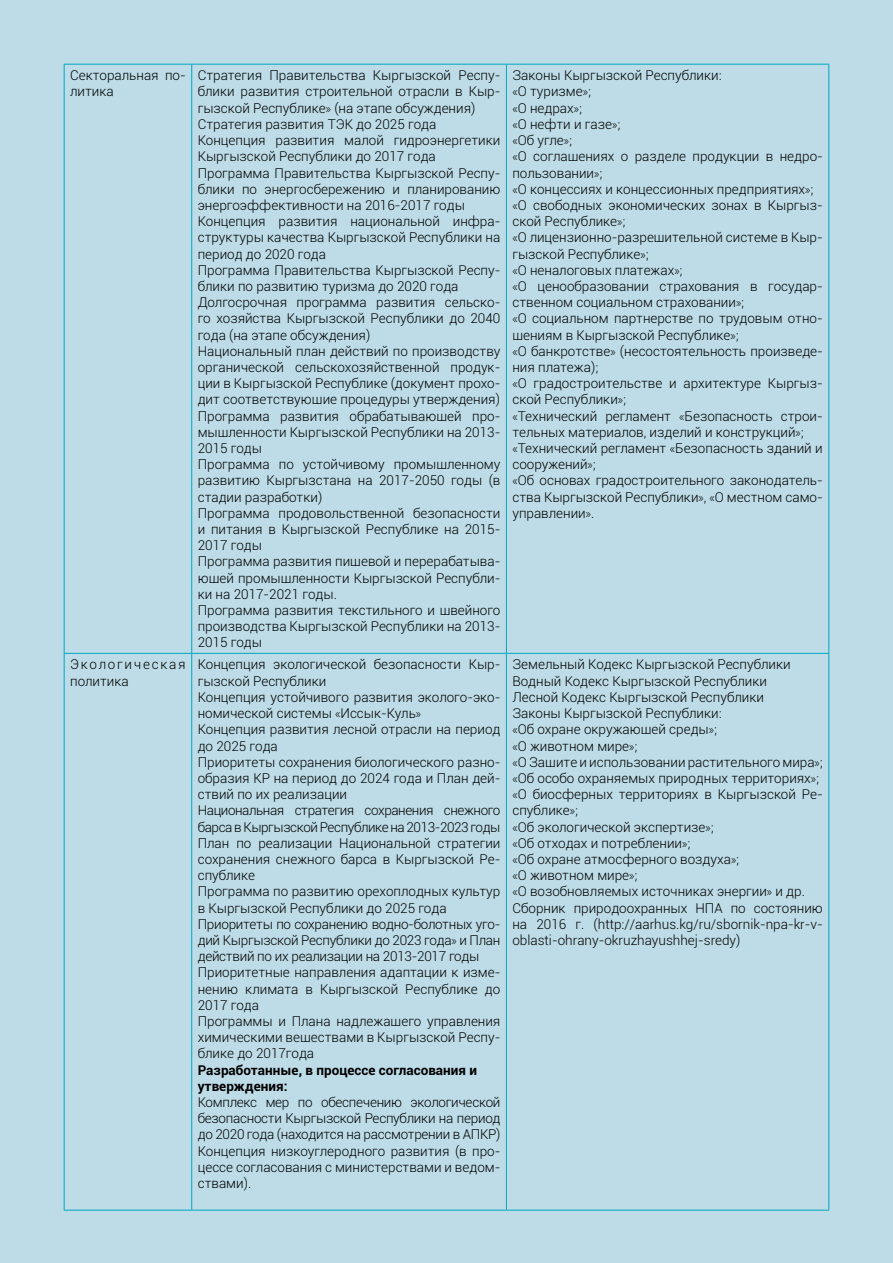
<style>
.page{position:relative;width:893px;height:1263px;background:#bddce7}
.page>*{position:absolute;margin:0;border:0;box-sizing:border-box;transform-origin:0 0}
.t1{font:300 13.5px/16.2px "Roboto";color:#000}
.t2{font:700 13.5px/16.2px "Roboto";color:#000}
.t3{font:300 13.5px/16.2px "Roboto";letter-spacing:.13em;color:#000}
.s1{font-family:"Myriad Pro"}
</style>
<div class="page">
<hr style="left:64px;top:64px;width:128px;height:1px;background:#00a6c1">
<hr style="left:64px;top:65px;width:1px;height:588px;background:#00a6c1">
<hr style="left:192px;top:64px;width:314px;height:1px;background:#00a6c1">
<hr style="left:191px;top:65px;width:1px;height:588px;background:#00a6c1">
<hr style="left:506px;top:64px;width:323px;height:1px;background:#00a6c1">
<hr style="left:506px;top:65px;width:1px;height:588px;background:#00a6c1">
<hr style="left:828px;top:65px;width:1px;height:588px;background:#00a6c1">
<hr style="left:64px;top:653px;width:128px;height:1px;background:#00a6c1">
<hr style="left:64px;top:654px;width:1px;height:556px;background:#00a6c1">
<hr style="left:192px;top:653px;width:314px;height:1px;background:#00a6c1">
<hr style="left:191px;top:654px;width:1px;height:556px;background:#00a6c1">
<hr style="left:506px;top:653px;width:323px;height:1px;background:#00a6c1">
<hr style="left:506px;top:654px;width:1px;height:556px;background:#00a6c1">
<hr style="left:828px;top:654px;width:1px;height:556px;background:#00a6c1">
<hr style="left:64px;top:1210px;width:128px;height:1px;background:#00a6c1">
<hr style="left:192px;top:1210px;width:314px;height:1px;background:#00a6c1">
<hr style="left:506px;top:1210px;width:323px;height:1px;background:#00a6c1">
<p class="t1" style="left:70px;top:67px;width:117px">Секторальная по&shy;литика</p>
<p class="t1" style="left:198px;top:67px;width:304px">Стратегия Правительства Кыргызской Респу&shy;блики развития строительной отрасли в Кыр&shy;гызской Республике<span class="s1">»</span> (на этапе обсуждения)<br>Стратегия развития ТЭК до 2025 года Концепция развития малой гидроэнергетики Кыргызской Республики до 2017 года Программа Правительства Кыргызской Респу&shy;блики по энергосбережению и планированию энергоэффективности на 2016-2017 годы Концепция развития национальной инфра&shy;структуры качества Кыргызской Республики на период до 2020 года<br>Программа Правительства Кыргызской Респу&shy;блики по развитию туризма до 2020 года Долгосрочная программа развития сельско&shy;го хозяйства Кыргызской Республики до 2040 года (на этапе обсуждения)<br>Национальный план действий по производству органической сельскохозяйственной продук&shy;ции в Кыргызской Республике (документ прохо&shy;дит соответствующие процедуры утверждения)<br>Программа развития обрабатывающей про&shy;мышленности Кыргызской Республики на 2013- 2015 годы<br>Программа по устойчивому промышленному развитию Кыргызстана на 2017-2050 годы (в стадии разработки)<br>Программа продовольственной безопасности и питания в Кыргызской Республике на 2015- 2017 годы<br>Программа развития пищевой и перерабатыва&shy;ющей промышленности Кыргызской Республи&shy;ки на 2017-2021 годы.<br>Программа развития текстильного и швейного производства Кыргызской Республики на 2013- 2015 годы</p>
<p class="t1" style="left:512px;top:67px;width:312px">Законы Кыргызской Республики:<br><span class="s1">«</span>О туризме<span class="s1">»</span>;<br><span class="s1">«</span>О недрах<span class="s1">»</span>;<br><span class="s1">«</span>О нефти и газе<span class="s1">»</span>;<br><span class="s1">«</span>Об угле<span class="s1">»</span>;<br><span class="s1">«</span>О соглашениях о разделе продукции в недро&shy;пользовании<span class="s1">»</span>;<br><span class="s1">«</span>О концессиях и концессионных предприятиях<span class="s1">»</span>; <span class="s1">«</span>О свободных экономических зонах в Кыргыз&shy;ской Республике<span class="s1">»</span>;<br><span class="s1">«</span>О лицензионно-разрешительной системе в Кыр&shy;гызской Республике<span class="s1">»</span>;<br><span class="s1">«</span>О неналоговых платежах<span class="s1">»</span>;<br><span class="s1">«</span>О ценообразовании страхования в государ&shy;ственном социальном страховании<span class="s1">»</span>;<br><span class="s1">«</span>О социальном партнерстве по трудовым отно&shy;шениям в Кыргызской Республике<span class="s1">»</span>;<br><span class="s1">«</span>О банкротстве<span class="s1">»</span> (несостоятельность произведе&shy;ния платежа);<br><span class="s1">«</span>О градостроительстве и архитектуре Кыргыз&shy;ской Республики<span class="s1">»</span>;<br><span class="s1">«</span>Технический регламент <span class="s1">«</span>Безопасность строи&shy;тельных материалов, изделий и конструкций<span class="s1">»</span>; <span class="s1">«</span>Технический регламент <span class="s1">«</span>Безопасность зданий и сооружений<span class="s1">»</span>;<br><span class="s1">«</span>Об основах градостроительного законодатель&shy;ства Кыргызской Республики<span class="s1">»</span>, <span class="s1">«</span>О местном само&shy;управлении<span class="s1">»</span>.</p>
<p class="t3" style="left:70px;top:656px;width:117px">Экологическая политика</p>
<p class="t1" style="left:198px;top:656px;width:304px">Концепция экологической безопасности Кыр&shy;гызской Республики<br>Концепция устойчивого развития эколого-эко&shy;номической системы <span class="s1">«</span>Иссык-Куль<span class="s1">»<br></span>Концепция развития лесной отрасли на период до 2025 года<br>Приоритеты сохранения биологического разно&shy;образия КР на период до 2024 года и План дей&shy;ствий по их реализации<br>Национальная стратегия сохранения снежного барса в Кыргызской Республике на 2013-2023 годы План по реализации Национальной стратегии сохранения снежного барса в Кыргызской Ре&shy;спублике<br>Программа по развитию орехоплодных культур в Кыргызской Республики до 2025 года Приоритеты по сохранению водно-болотных уго&shy;дий Кыргызской Республики до 2023 года<span class="s1">»</span> и План действий по их реализации на 2013-2017 годы Приоритетные направления адаптации к изме&shy;нению климата в Кыргызской Республике до 2017 года<br>Программы и Плана надлежащего управления химическими веществами в Кыргызской Респу&shy;блике до 2017года</p>
<p class="t2" style="left:198px;top:1061px;width:281px">Разработанные, в процессе согласования и утверждения:</p>
<p class="t1" style="left:198px;top:1093px;width:304px;text-align:justify">Комплекс мер по обеспечению экологической безопасности Кыргызской Республики на период до 2020 года (находится на рассмотрении в АПКР)<br>Концепция низкоуглеродного развития (в про&shy;цессе согласования с министерствами и ведом&shy;ствами).</p>
<p class="t1" style="left:512px;top:656px;width:312px">Земельный Кодекс Кыргызской Республики Водный Кодекс Кыргызской Республики<br>Лесной Кодекс Кыргызской Республики<br>Законы Кыргызской Республики:<br><span class="s1">«</span>Об охране окружающей среды<span class="s1">»</span>;<br><span class="s1">«</span>О животном мире<span class="s1">»</span>;<br><span class="s1">«</span>О Защите и использовании растительного мира<span class="s1">»</span>; <span class="s1">«</span>Об особо охраняемых природных территориях<span class="s1">»</span>; <span class="s1">«</span>О биосферных территориях в Кыргызской Ре&shy;спублике<span class="s1">»</span>;<br><span class="s1">«</span>Об экологической экспертизе<span class="s1">»</span>;<br><span class="s1">«</span>Об отходах и потреблении<span class="s1">»</span>;<br><span class="s1">«</span>Об охране атмосферного воздуха<span class="s1">»</span>;<br><span class="s1">«</span>О животном мире<span class="s1">»</span>;<br><span class="s1">«</span>О возобновляемых источниках энергии<span class="s1">»</span> и др.<br>Cборник природоохранных НПА по состоянию на 2016 г. (http://aarhus.kg/ru/sbornik-npa-kr-v&shy;oblasti-ohrany-okruzhayushhej-sredy)</p>
</div>
